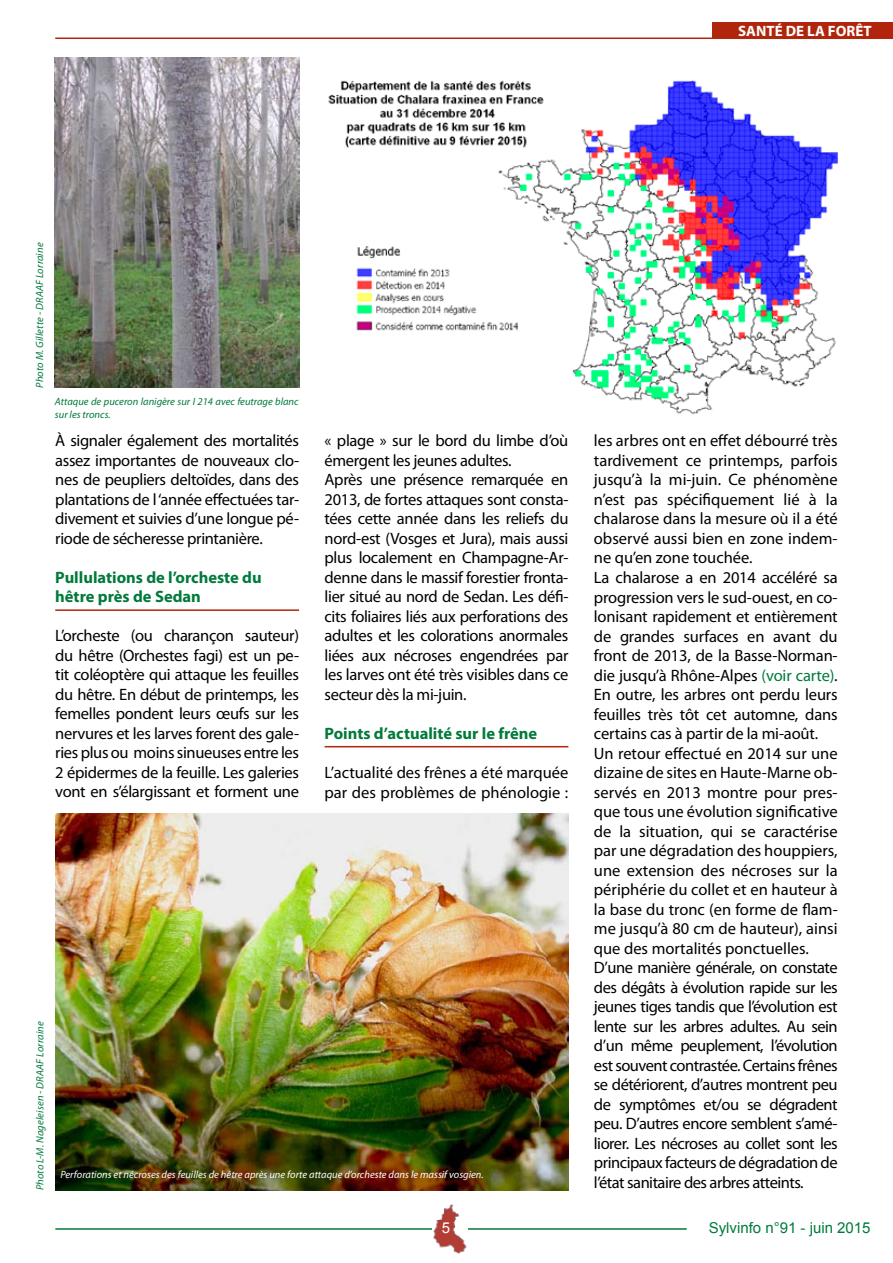
<style>
.page{position:relative;width:893px;height:1263px;background:#fff}
.page>*{position:absolute;margin:0;border:0;box-sizing:border-box;transform-origin:0 0}
.t1{font:16.5px/19.5px "Myriad Pro";letter-spacing:-.02em;color:#000;text-align:justify}
.t2{font:700 16.5px/19.5px "Myriad Pro";color:#007a3b}
.t3{font:16.5px/19.5px "Myriad Pro";color:#000}
.t4{font:15px "Arial";color:#007a3b}
.t5{font:700 15px "Myriad Pro";color:#fff}
.t6{font:15px "Arial";color:#fff}
.t7{font:italic 10.5px/13.5px "Myriad Pro";color:#007a3b}
.t8{font:italic 10.5px "Myriad Pro";color:#fff}
.s1{color:#007a3b}
</style>
<div class="page">
<hr style="left:55px;top:1228px;width:632px;height:2px;background:#007a3b">
<img style="left:432px;top:1204px;width:36px;height:50px">
<hr style="left:55px;top:38px;width:838px;height:1px;background:#b2250d">
<div style="left:712px;top:22px;width:181px;height:17px;background:#b2250d"></div>
<hr style="left:55px;top:609px;width:244px;height:2px;background:#b2250d">
<hr style="left:325px;top:746px;width:243px;height:1px;background:#b2250d">
<img style="left:55px;top:57px;width:245px;height:331px">
<img style="left:55px;top:813px;width:513px;height:378px">
<img style="left:328px;top:80px;width:510px;height:335px">
<p class="t5" style="left:738px;top:21px;width:135px">SANTÉ DE LA FORÊT</p>
<p class="t7" style="left:33px;top:388px;width:147px;rotate:-90deg">Photo M. Gillette - DRAAF Lorraine</p>
<p class="t7" style="left:55px;top:394px;width:245px">Attaque de puceron lanigère sur I 214 avec feutrage blanc sur les troncs.</p>
<p class="t1" style="left:55px;top:431px;width:245px">À signaler également des mortalités assez importantes de nouveaux clo&shy;nes de peupliers deltoïdes, dans des plantations de l ‘année effectuées tar&shy;divement et suivies d’une longue pé&shy;riode de sécheresse printanière.</p>
<p class="t2" style="left:55px;top:567px;width:208px">Pullulations de l’orcheste du hêtre près de Sedan</p>
<p class="t1" style="left:55px;top:626px;width:245px">L’orcheste (ou charançon sauteur) du hêtre (Orchestes fagi) est un pe&shy;tit coléoptère qui attaque les feuilles du hêtre. En début de printemps, les femelles pondent leurs œufs sur les nervures et les larves forent des gale&shy;ries plus ou moins sinueuses entre les 2 épidermes de la feuille. Les galeries vont en s’élargissant et forment une</p>
<p class="t1" style="left:325px;top:431px;width:245px;text-align:left">« plage » sur le bord du limbe d’où émergent les jeunes adultes.<br>Après une présence remarquée en 2013, de fortes attaques sont consta&shy;tées cette année dans les reliefs du nord-est (Vosges et Jura), mais aussi plus localement en Champagne-Ar&shy;denne dans le massif forestier fronta&shy;lier situé au nord de Sedan. Les défi&shy;cits foliaires liés aux perforations des adultes et les colorations anormales liées aux nécroses engendrées par les larves ont été très visibles dans ce secteur dès la mi-juin.</p>
<p class="t2" style="left:325px;top:723px;width:214px">Points d’actualité sur le frêne</p>
<p class="t3" style="left:325px;top:762px;width:245px">L’actualité des frênes a été marquée par des problèmes de phénologie :</p>
<p class="t7" style="left:33px;top:1190px;width:171px;rotate:-90deg">Photo L-M. Nageleisen - DRAAF Lorraine</p>
<p class="t8" style="left:60px;top:1167px;width:425px">Perforations et nécroses des feuilles de hêtre après une forte attaque d’orcheste dans le massif vosgien.</p>
<p class="t1" style="left:594px;top:431px;width:245px;text-align:left">les arbres ont en effet débourré très tardivement ce printemps, parfois jusqu’à la mi-juin. Ce phénomène n’est pas spécifiquement lié à la chalarose dans la mesure où il a été observé aussi bien en zone indem&shy;ne qu’en zone touchée.<br>La chalarose a en 2014 accéléré sa progression vers le sud-ouest, en co&shy;lonisant rapidement et entièrement de grandes surfaces en avant du front de 2013, de la Basse-Norman&shy;die jusqu’à Rhône-Alpes <span class="s1">(voir carte)</span>.<br>En outre, les arbres ont perdu leurs feuilles très tôt cet automne, dans certains cas à partir de la mi-août.<br>Un retour effectué en 2014 sur une dizaine de sites en Haute-Marne ob&shy;servés en 2013 montre pour pres&shy;que tous une évolution significative de la situation, qui se caractérise par une dégradation des houppiers, une extension des nécroses sur la périphérie du collet et en hauteur à la base du tronc (en forme de flam&shy;me jusqu’à 80 cm de hauteur), ainsi que des mortalités ponctuelles.<br>D’une manière générale, on constate des dégâts à évolution rapide sur les jeunes tiges tandis que l’évolution est lente sur les arbres adultes. Au sein d’un même peuplement, l’évolution est souvent contrastée. Certains frênes se détériorent, d’autres montrent peu de symptômes et/ou se dégradent peu. D’autres encore semblent s’amé&shy;liorer. Les nécroses au collet sont les principaux facteurs de dégradation de l’état sanitaire des arbres atteints.</p>
<p class="t6" style="left:442px;top:1217px;width:10px">5</p>
<p class="t4" style="left:709px;top:1217px;width:163px">Sylvinfo n°91 - juin 2015</p>
</div>
